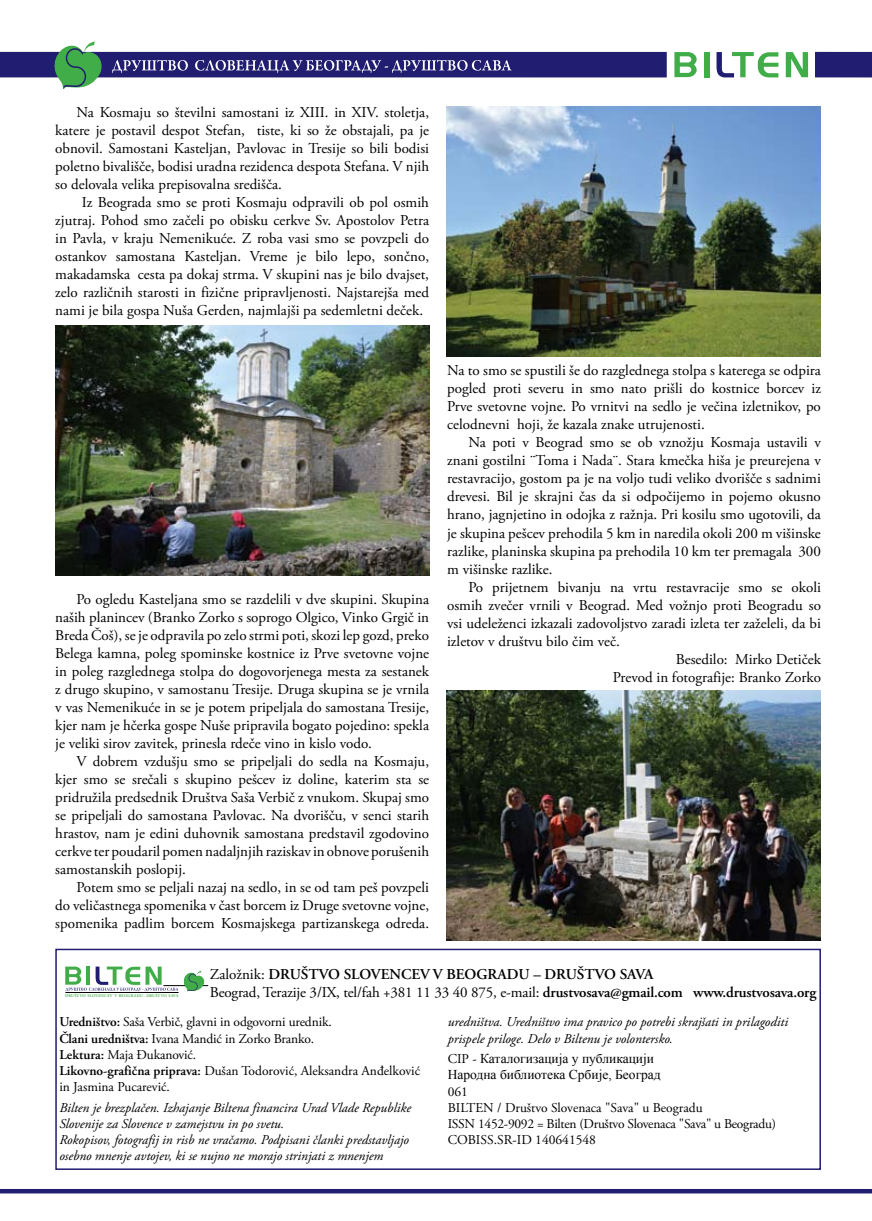
<style>
.page{position:relative;width:872px;height:1221px;background:#fff}
.page>*{position:absolute;margin:0;border:0;box-sizing:border-box;transform-origin:0 0}
.t1{font:15px/18px "Adobe Garamond Pro";color:#000;text-align:justify}
.t2{font:600 15px "Adobe Garamond Pro";color:#000}
.t3{font:italic 13.5px/16.2px "Adobe Garamond Pro";color:#000}
.t4{font:13.5px/16.2px "Adobe Garamond Pro";letter-spacing:-.01em;color:#000}
.t5{font:13.5px/16.2px "Times New Roman";color:#000}
.t6{font:600 4.5px "Garamond Premr Pro";color:#41ad49}
.s1{font-weight:400}
.s2{font-weight:600}
.s3{font-family:"Adobe Garamond Pro"}
</style>
<div class="page">
<div style="left:0;top:1188px;width:872px;height:5px;background:#211d70"></div>
<div style="left:55px;top:948px;width:766px;height:221px;background:#fff;border:2px solid #211d70"></div>
<hr style="left:65px;top:992px;width:113px;height:1px;background:#000">
<hr style="left:163px;top:985px;width:45px;height:1px;background:#000">
<svg style="left:65px;top:966px;width:139px;height:26px"></svg>
<div style="left:0;top:52px;width:666px;height:25px;background:#211d70"></div>
<div style="left:704px;top:52px;width:5px;height:25px;background:#41ad49"></div>
<svg style="left:785px;top:52px;width:23px;height:25px"></svg>
<svg style="left:674px;top:52px;width:22px;height:25px"></svg>
<svg style="left:716px;top:52px;width:62px;height:25px"></svg>
<svg style="left:48px;top:42px;width:54px;height:47px"></svg>
<svg style="left:112px;top:60px;width:76px;height:13px"></svg>
<svg style="left:195px;top:60px;width:316px;height:13px"></svg>
<div style="left:815px;top:52px;width:57px;height:25px;background:#211d70"></div>
<img style="left:446px;top:690px;width:375px;height:250px">
<img style="left:55px;top:326px;width:374px;height:249px">
<img style="left:446px;top:106px;width:375px;height:250px">
<p class="t1" style="left:55px;top:104px;width:375px;text-indent:21px">Na Kosmaju so številni samostani iz XIII. in XIV. stoletja, katere je postavil despot Stefan, tiste, ki so že obstajali, pa je obnovil. Samostani Kasteljan, Pavlovac in Tresije so bili bodisi poletno bivališče, bodisi uradna rezidenca despota Stefana. V njih so delovala velika prepisovalna središča.</p>
<p class="t1" style="left:55px;top:194px;width:375px;text-indent:27px">Iz Beograda smo se proti Kosmaju odpravili ob pol osmih zjutraj. Pohod smo začeli po obisku cerkve Sv. Apostolov Petra in Pavla, v kraju Nemenikuće. Z roba vasi smo se povzpeli do ostankov samostana Kasteljan. Vreme je bilo lepo, sončno, makadamska cesta pa dokaj strma. V skupini nas je bilo dvajset, zelo različnih starosti in fizične pripravljenosti. Najstarejša med nami je bila gospa Nuša Gerden, najmlajši pa sedemletni deček.</p>
<p class="t1" style="left:55px;top:590px;width:375px;text-indent:21px">Po ogledu Kasteljana smo se razdelili v dve skupini. Skupina naših planincev (Branko Zorko s soprogo Olgico, Vinko Grgič in Breda Čoš), se je odpravila po zelo strmi poti, skozi lep gozd, preko Belega kamna, poleg spominske kostnice iz Prve svetovne vojne in poleg razglednega stolpa do dogovorjenega mesta za sestanek z drugo skupino, v samostanu Tresije. Druga skupina se je vrnila v vas Nemenikuće in se je potem pripeljala do samostana Tresije, kjer nam je hčerka gospe Nuše pripravila bogato pojedino: spekla je veliki sirov zavitek, prinesla rdeče vino in kislo vodo.</p>
<p class="t1" style="left:55px;top:752px;width:375px;text-indent:21px">V dobrem vzdušju smo se pripeljali do sedla na Kosmaju, kjer smo se srečali s skupino pešcev iz doline, katerim sta se pridružila predsednik Društva Saša Verbič z vnukom. Skupaj smo se pripeljali do samostana Pavlovac. Na dvorišču, v senci starih hrastov, nam je edini duhovnik samostana predstavil zgodovino cerkve ter poudaril pomen nadaljnjih raziskav in obnove porušenih samostanskih poslopij.</p>
<p class="t1" style="left:55px;top:878px;width:375px;text-indent:21px">Potem smo se peljali nazaj na sedlo, in se od tam peš povzpeli do veličastnega spomenika v čast borcem iz Druge svetovne vojne, spomenika padlim borcem Kosmajskega partizanskega odreda.</p>
<p class="t1" style="left:447px;top:362px;width:375px">Na to smo se spustili še do razglednega stolpa s katerega se odpira pogled proti severu in smo nato prišli do kostnice borcev iz Prve svetovne vojne. Po vrnitvi na sedlo je večina izletnikov, po celodnevni hoji, že kazala znake utrujenosti.</p>
<p class="t1" style="left:447px;top:434px;width:375px;text-indent:21px">Na poti v Beograd smo se ob vznožju Kosmaja ustavili v znani gostilni ¨Toma i Nada¨. Stara kmečka hiša je preurejena v restavracijo, gostom pa je na voljo tudi veliko dvorišče s sadnimi drevesi. Bil je skrajni čas da si odpočijemo in pojemo okusno hrano, jagnjetino in odojka z ražnja. Pri kosilu smo ugotovili, da je skupina pešcev prehodila 5 km in naredila okoli 200 m višinske razlike, planinska skupina pa prehodila 10 km ter premagala 300 m višinske razlike.</p>
<p class="t1" style="left:468px;top:578px;width:354px">Po prijetnem bivanju na vrtu restavracije smo se okoli</p>
<p class="t1" style="left:447px;top:596px;width:375px">osmih zvečer vrnili v Beograd. Med vožnjo proti Beogradu so</p>
<p class="t1" style="left:447px;top:614px;width:375px">vsi udeleženci izkazali zadovoljstvo zaradi izleta ter zaželeli, da bi</p>
<p class="t1" style="left:447px;top:632px;width:174px">izletov v društvu bilo čim več.</p>
<p class="t1" style="left:676px;top:650px;width:147px">Besedilo: Mirko Detiček</p>
<p class="t1" style="left:613px;top:668px;width:210px">Prevod in fotografije: Branko Zorko</p>
<p class="t2" style="left:210px;top:965px;width:445px"><span class="s1">Založnik:</span> DRUŠTVO SLOVENCEV V BEOGRADU – DRUŠTVO SAVA</p>
<p class="t6" style="left:65px;top:992px;width:115px">DRUŠTVO SLOVENCEV V BEOGRADU - DRUŠTVO SAVA</p>
<p class="t1" style="left:210px;top:983px;width:608px">Beograd, Terazije 3/IX, tel/fah +381 11 33 40 875, e-mail: <span class="s2">drustvosava@gmail.com www.drustvosava.org</span></p>
<p class="t4" style="left:59px;top:1014px;width:362px"><span class="s2">Uredništvo:</span> Saša Verbič, glavni in odgovorni urednik.<br><span class="s2">Člani uredništva:</span> Ivana Mandić in Zorko Branko.<br><span class="s2">Lektura:</span> Maja Đukanović.<br><span class="s2">Likovno-grafična priprava:</span> Dušan Todorović, Aleksandra Anđelković in Jasmina Pucarević.</p>
<p class="t3" style="left:59px;top:1099px;width:353px">Bilten je brezplačen. Izhajanje Biltena financira Urad Vlade Republike Slovenije za Slovence v zamejstvu in po svetu.<br>Rokopisov, fotografij in risb ne vračamo. Podpisani članki predstavljajo osebno mnenje avtojev, ki se nujno ne morajo strinjati z mnenjem</p>
<p class="t3" style="left:448px;top:1014px;width:342px">uredništva. Uredništvo ima pravico po potrebi skrajšati in prilagoditi prispele priloge. Delo v Biltenu je volontersko.</p>
<p class="t5" style="left:448px;top:1050px;width:215px"><span class="s3">CIP -</span> Каталогизација у публикацији<br>Народна библиотека Србије, Београд</p>
<p class="t4" style="left:448px;top:1083px;width:330px">061<br>BILTEN / Društvo Slovenaca "Sava" u Beogradu<br>ISSN 1452-9092 = Bilten (Društvo Slovenaca "Sava" u Beogradu)<br>COBISS.SR-ID 140641548</p>
</div>
